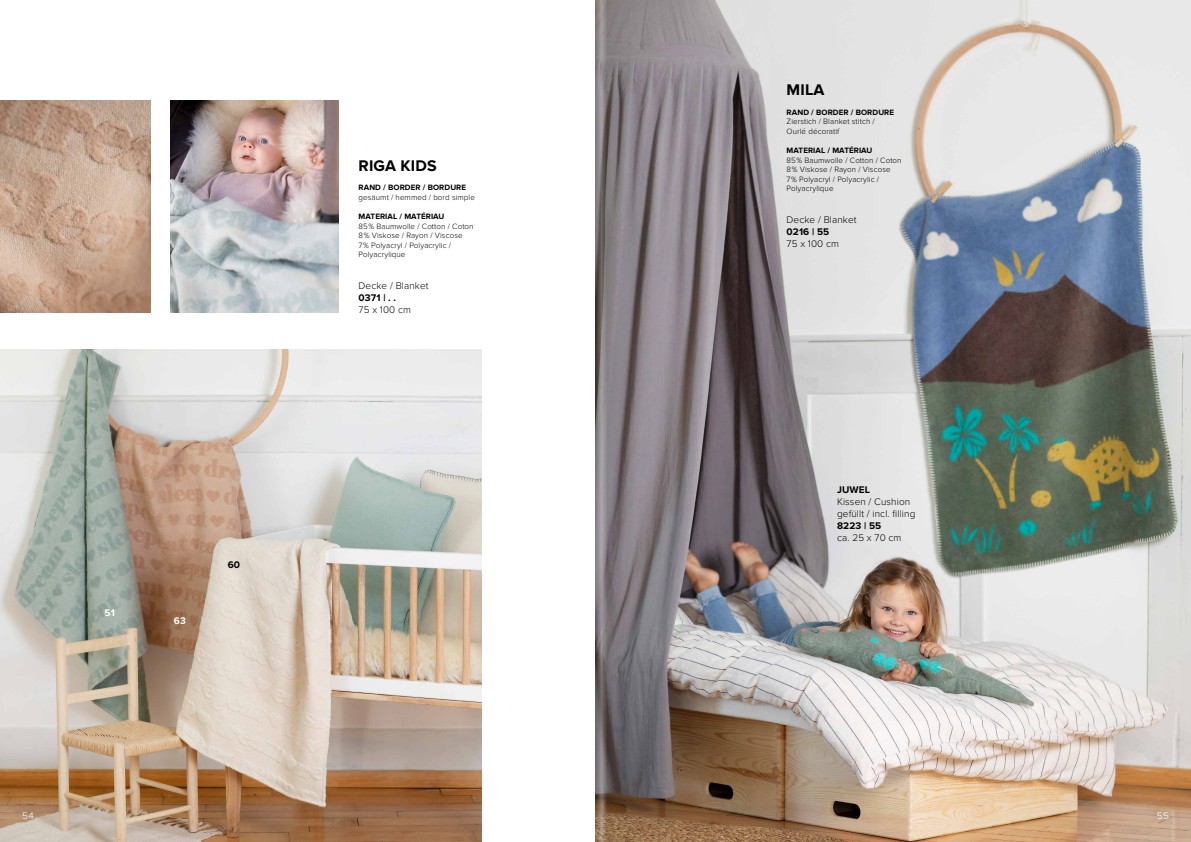
<style>
.page{position:relative;width:1191px;height:842px;background:#fff}
.page>*{position:absolute;margin:0;border:0;box-sizing:border-box;transform-origin:0 0}
.Qualität{font:700 16px "Proxima Nova";letter-spacing:.01em;color:#000}
.Produkt_light{font:300 10px "Proxima Nova";letter-spacing:.01em;color:#000}
.Produkt_bold{font:300 10px "Proxima Nova";letter-spacing:.01em;color:#000}
.Produkt_bold-2{font:700 10px "Proxima Nova";letter-spacing:.01em;color:#000}
.Produkt_light-2{font:700 10px "Proxima Nova";letter-spacing:.01em;color:#000}
.Produkt_bold-3{font:700 10px "Proxima Nova";color:#fff}
.t1{font:300 10px "Proxima Nova";color:#fff}
.Zierstich_Baumwolle_etc{font:300 8px "Proxima Nova";letter-spacing:.01em;color:#000}
.Rand___Material{font:700 8px "Proxima Nova";letter-spacing:.01em;color:#000}
</style>
<div class="page">
<img style="left:0;top:349px;width:481px;height:493px">
<img style="left:170px;top:100px;width:169px;height:213px">
<img style="left:0;top:100px;width:150px;height:213px">
<img style="left:661px;top:0;width:530px;height:842px">
<svg style="left:607px;top:0;width:54px;height:842px"></svg>
<svg style="left:595px;top:0;width:12px;height:842px"></svg>
<p class="Produkt_bold-3" style="left:105px;top:607px;width:12px">51</p>
<p class="Produkt_bold-3" style="left:174px;top:614px;width:14px">63</p>
<p class="Produkt_bold-2" style="left:228px;top:559px;width:14px">60</p>
<p class="Qualität" style="left:358px;top:157px;width:80px">RIGA KIDS</p>
<p class="Rand___Material" style="left:358px;top:183px;width:109px">RAND / BORDER / BORDURE</p>
<p class="Zierstich_Baumwolle_etc" style="left:358px;top:193px;width:118px">gesäumt / hemmed / bord simple</p>
<p class="Rand___Material" style="left:358px;top:212px;width:87px">MATERIAL / MATÉRIAU</p>
<p class="Zierstich_Baumwolle_etc" style="left:358px;top:221px;width:116px">85 % Baumwolle / Cotton / Coton</p>
<p class="Zierstich_Baumwolle_etc" style="left:358px;top:231px;width:106px">8 % Viskose / Rayon / Viscose</p>
<p class="Zierstich_Baumwolle_etc" style="left:358px;top:241px;width:94px">7 % Polyacryl / Polyacrylic /</p>
<p class="Zierstich_Baumwolle_etc" style="left:358px;top:250px;width:48px">Polyacrylique</p>
<p class="Produkt_bold" style="left:358px;top:280px;width:71px">Decke / Blanket</p>
<p class="Produkt_bold-2" style="left:358px;top:292px;width:39px">0371 | . .</p>
<p class="Produkt_bold" style="left:358px;top:304px;width:54px">75 x 100 cm</p>
<p class="Qualität" style="left:786px;top:81px;width:39px">MILA</p>
<p class="Rand___Material" style="left:786px;top:107px;width:109px">RAND / BORDER / BORDURE</p>
<p class="Zierstich_Baumwolle_etc" style="left:786px;top:117px;width:90px">Zierstich / Blanket stitch /</p>
<p class="Zierstich_Baumwolle_etc" style="left:786px;top:127px;width:54px">Ourlé décoratif</p>
<p class="Rand___Material" style="left:786px;top:146px;width:87px">MATERIAL / MATÉRIAU</p>
<p class="Zierstich_Baumwolle_etc" style="left:786px;top:155px;width:116px">85 % Baumwolle / Cotton / Coton</p>
<p class="Zierstich_Baumwolle_etc" style="left:786px;top:165px;width:106px">8 % Viskose / Rayon / Viscose</p>
<p class="Zierstich_Baumwolle_etc" style="left:786px;top:175px;width:94px">7 % Polyacryl / Polyacrylic /</p>
<p class="Zierstich_Baumwolle_etc" style="left:786px;top:184px;width:48px">Polyacrylique</p>
<p class="Produkt_bold" style="left:786px;top:214px;width:71px">Decke / Blanket</p>
<p class="Produkt_bold-2" style="left:786px;top:226px;width:44px">0216 | 55</p>
<p class="Produkt_light" style="left:786px;top:238px;width:54px">75 x 100 cm</p>
<p class="Produkt_bold-2" style="left:837px;top:484px;width:34px">JUWEL</p>
<p class="Produkt_light" style="left:837px;top:496px;width:75px">Kissen / Cushion</p>
<p class="Produkt_light" style="left:837px;top:508px;width:80px">gefüllt / incl. filling</p>
<p class="Produkt_light-2" style="left:837px;top:520px;width:46px">8223 | 55</p>
<p class="Produkt_light" style="left:837px;top:532px;width:66px">ca. 25 x 70 cm</p>
<p class="t1" style="left:22px;top:810px;width:13px">54</p>
<p class="t1" style="left:1156px;top:810px;width:14px">55</p>
</div>
